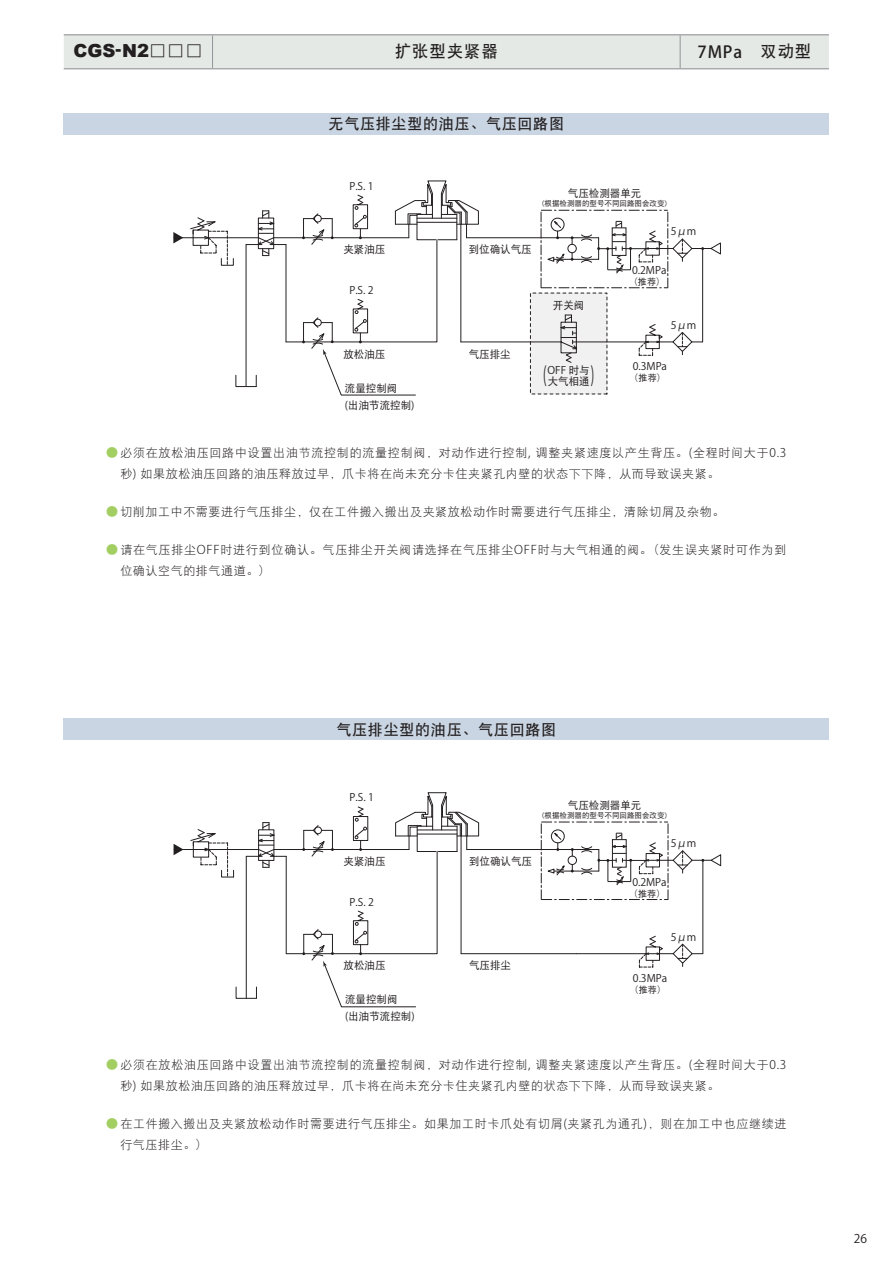
<style>
.page{position:relative;width:893px;height:1263px;background:#fff}
.page>*{position:absolute;margin:0;border:0;box-sizing:border-box;transform-origin:0 0}
.t1{font:22.5px "Koz Go Pro Regular 90 msp RKSJ H";color:#231f20;scale:.5 1}
.t2{font:900 18px "Arial";color:#231f20}
.t3{font:16.5px "Koz Go Pro Medium 90 msp RKSJ H";color:#231f20}
.t4{font:16.5px "DF Hei GB W7 GBK EUC H";letter-spacing:.05em;color:#231f20}
.t5{font:15px "DF Hei GB W7 GBK EUC H";letter-spacing:.05em;color:#231f20}
.t6{font:12px/21px "DF Hei GB W3 GBK EUC H";letter-spacing:.055em;color:#231f20}
.t7{font:12px "Koz Go Pro Regular 90 msp RKSJ H";color:#231f20}
.t8{font:10.5px/17px "DF Hei GB W5 GBK EUC H";color:#231f20}
.t9{font:10.5px "Koz Go Pro Regular 90 msp RKSJ H";color:#231f20}
.t10{font:9px "Koz Go Pro Regular 90 msp RKSJ H";color:#231f20}
.t11{font:7.5px "DF Hei GB W5 GBK EUC H";color:#231f20}
.s1{font-size:17.25px}
.s2{font-family:"DF Hei GB W3 GBK EUC H";font-weight:400;font-size:17.25px}
.s3{font-family:"DF Hei GB W7 GBK EUC H"}
.s4{font-family:"Koz Go Pro Regular 90 msp RKSJ H"}
.s5{font-family:"DF Hei GB W5 GBK EUC H"}
.s6{font-family:"Koz Go Pro Regular 90 msp RKSJ H";color:#a3cf62}
.s7{font-family:"Koz Go Pro Light 90 msp RKSJ H"}
</style>
<div class="page">
<div style="left:64px;top:35px;width:765px;height:33px;background:#e4e9e6"></div>
<hr style="left:212px;top:35px;width:1px;height:33px;background:#939598">
<hr style="left:680px;top:35px;width:1px;height:33px;background:#939598">
<hr style="left:64px;top:34px;width:765px;height:1px;background:#939598">
<hr style="left:64px;top:68px;width:765px;height:1px;background:#939598">
<div style="left:530px;top:293px;width:77px;height:101px;background:#f1f1f2"></div>
<hr style="left:702px;top:249px;width:1px;height:93px;background:#231f20">
<hr style="left:576px;top:342px;width:70px;height:1px;background:#231f20">
<hr style="left:461px;top:342px;width:100px;height:1px;background:#231f20">
<hr style="left:466px;top:237px;width:91px;height:1px;background:#231f20">
<hr style="left:209px;top:237px;width:49px;height:1px;background:#231f20">
<div style="left:221px;top:258px;width:13px;height:8px;border:1px solid #231f20"></div>
<svg style="left:638px;top:324px;width:64px;height:32px"></svg>
<svg style="left:173px;top:217px;width:55px;height:48px"></svg>
<svg style="left:560px;top:315px;width:19px;height:48px"></svg>
<svg style="left:541px;top:210px;width:180px;height:79px"></svg>
<hr style="left:702px;top:860px;width:1px;height:94px;background:#231f20">
<hr style="left:576px;top:953px;width:70px;height:1px;background:#231f20">
<hr style="left:461px;top:953px;width:115px;height:1px;background:#231f20">
<hr style="left:467px;top:849px;width:91px;height:1px;background:#231f20">
<svg style="left:638px;top:935px;width:65px;height:33px"></svg>
<svg style="left:541px;top:822px;width:181px;height:78px"></svg>
<svg style="left:174px;top:792px;width:305px;height:215px"></svg>
<svg style="left:235px;top:180px;width:244px;height:215px"></svg>
<div style="left:64px;top:113px;width:765px;height:21px;background:#c9d5e2"></div>
<div style="left:64px;top:719px;width:765px;height:21px;background:#c9d5e2"></div>
<h2 class="t2" style="left:74px;top:38px;width:131px">CGS<span class="s1">-</span>N2<span class="s2">□□□</span></h2>
<h3 class="t4" style="left:395px;top:45px;width:105px">扩张型夹紧器</h3>
<h3 class="t3" style="left:698px;top:45px;width:115px">7MPa<span class="s3">　双动型</span></h3>
<p class="t5" style="left:329px;top:118px;width:237px">无气压排尘型的油压、气压回路图</p>
<p class="t9" style="left:349px;top:182px;width:26px">P.S. 1</p>
<p class="t8" style="left:343px;top:242px;width:43px">夹紧油压</p>
<p class="t9" style="left:349px;top:286px;width:26px">P.S. 2</p>
<p class="t8" style="left:343px;top:347px;width:43px">放松油压</p>
<p class="t8" style="left:345px;top:381px;width:71px">流量控制阀<br><span class="s4">(</span>出油节流控制<span class="s4">)</span></p>
<p class="t8" style="left:469px;top:242px;width:64px">到位确认气压</p>
<p class="t8" style="left:469px;top:347px;width:43px">气压排尘</p>
<p class="t8" style="left:568px;top:186px;width:75px">气压检测器单元</p>
<p class="t11" style="left:542px;top:200px;width:126px">(根据检测器的型号不同回路图会改变)</p>
<p class="t9" style="left:671px;top:227px;width:27px">5μm</p>
<p class="t8" style="left:553px;top:298px;width:33px">开关阀</p>
<p class="t9" style="left:547px;top:366px;width:44px">OFF <span class="s5">时与</span></p>
<h1 class="t1" style="left:543px;top:366px;width:8px">(</h1>
<h1 class="t1" style="left:591px;top:366px;width:8px">)</h1>
<p class="t8" style="left:548px;top:374px;width:43px">大气相通</p>
<p class="t9" style="left:632px;top:266px;width:36px">0.2MPa</p>
<p class="t10" style="left:629px;top:278px;width:38px">（<span class="s5">推荐</span>）</p>
<p class="t9" style="left:671px;top:321px;width:27px">5μm</p>
<p class="t9" style="left:633px;top:362px;width:36px">0.3MPa</p>
<p class="t10" style="left:629px;top:374px;width:38px">（<span class="s5">推荐</span>）</p>
<p class="t6" style="left:120px;top:444px;width:667px;text-indent:-14px"><span class="s6">●</span> 必须在放松油压回路中设置出油节流控制的流量控制阀，对动作进行控制<span class="s7">,</span> 调整夹紧速度以产生背压。<span class="s7">(</span>全程时间大于<span class="s7">0.3</span>秒<span class="s7">)</span> 如果放松油压回路的油压释放过早，爪卡将在尚未充分卡住夹紧孔内壁的状态下下降，从而导致误夹紧。</p>
<p class="t6" style="left:106px;top:503px;width:620px"><span class="s6">●</span> 切削加工中不需要进行气压排尘，仅在工件搬入搬出及夹紧放松动作时需要进行气压排尘，清除切屑及杂物。</p>
<p class="t6" style="left:120px;top:541px;width:667px;text-indent:-14px"><span class="s6">●</span> 请在气压排尘<span class="s7">OFF</span>时进行到位确认。气压排尘开关阀请选择在气压排尘<span class="s7">OFF</span>时与大气相通的阀。<span class="s7">（</span>发生误夹紧时可作为到位确认空气的排气通道。<span class="s7">）</span></p>
<p class="t5" style="left:336px;top:723px;width:221px">气压排尘型的油压、气压回路图</p>
<p class="t9" style="left:350px;top:794px;width:26px">P.S. 1</p>
<p class="t8" style="left:344px;top:854px;width:43px">夹紧油压</p>
<p class="t9" style="left:350px;top:898px;width:26px">P.S. 2</p>
<p class="t8" style="left:344px;top:958px;width:43px">放松油压</p>
<p class="t8" style="left:345px;top:992px;width:71px">流量控制阀<br><span class="s4">(</span>出油节流控制<span class="s4">)</span></p>
<p class="t8" style="left:469px;top:854px;width:64px">到位确认气压</p>
<p class="t8" style="left:568px;top:798px;width:75px">气压检测器单元</p>
<p class="t11" style="left:542px;top:812px;width:126px">(根据检测器的型号不同回路图会改变)</p>
<p class="t9" style="left:671px;top:839px;width:27px">5μm</p>
<p class="t9" style="left:632px;top:878px;width:36px">0.2MPa</p>
<p class="t10" style="left:629px;top:890px;width:38px">（<span class="s5">推荐</span>）</p>
<p class="t8" style="left:469px;top:958px;width:43px">气压排尘</p>
<p class="t9" style="left:671px;top:933px;width:27px">5μm</p>
<p class="t9" style="left:633px;top:974px;width:36px">0.3MPa</p>
<p class="t10" style="left:629px;top:986px;width:38px">（<span class="s5">推荐</span>）</p>
<p class="t6" style="left:120px;top:1056px;width:667px;text-indent:-14px"><span class="s6">●</span> 必须在放松油压回路中设置出油节流控制的流量控制阀，对动作进行控制<span class="s7">,</span> 调整夹紧速度以产生背压。<span class="s7">(</span>全程时间大于<span class="s7">0.3</span>秒<span class="s7">)</span> 如果放松油压回路的油压释放过早，爪卡将在尚未充分卡住夹紧孔内壁的状态下下降，从而导致误夹紧。</p>
<p class="t6" style="left:120px;top:1115px;width:667px;text-indent:-14px"><span class="s6">●</span> 在工件搬入搬出及夹紧放松动作时需要进行气压排尘。如果加工时卡爪处有切屑<span class="s7">(</span>夹紧孔为通孔<span class="s7">)</span>，则在加工中也应继续进行气压排尘。<span class="s7">）</span></p>
<p class="t7" style="left:854px;top:1234px;width:15px">26</p>
</div>
